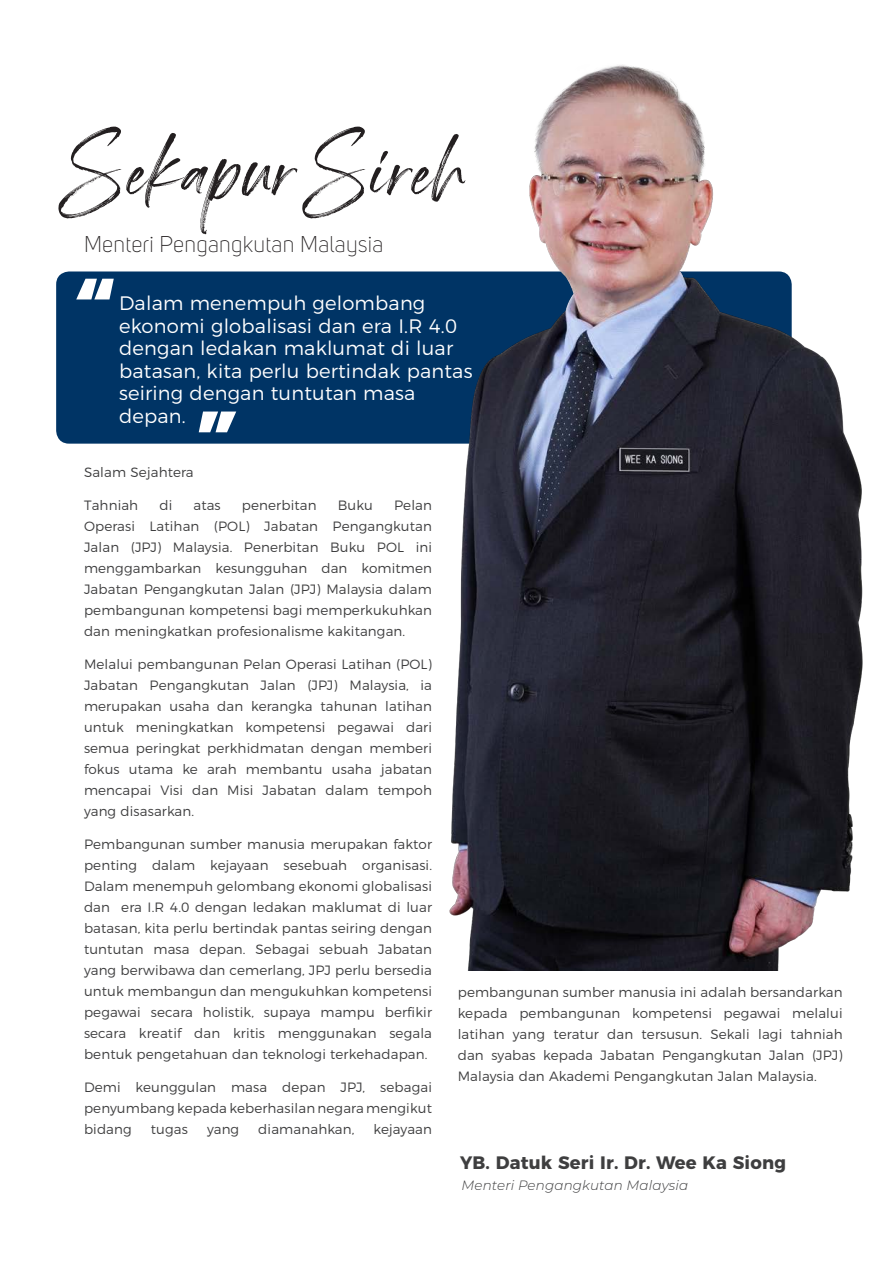
<style>
.page{position:relative;width:893px;height:1263px;background:#fff}
.page>*{position:absolute;margin:0;border:0;box-sizing:border-box;transform-origin:0 0}
.Content_Heading{font:105px "Springfield Demo";letter-spacing:.01em;color:#231f20}
.t1{font:700 90px "Uni Sans";color:#fff}
.Content_Heading-2{font:300 22.5px "Uni Sans";letter-spacing:.01em;color:#231f20}
.Body_Copy{font:300 19.5px/22.5px "Montserrat";letter-spacing:.01em;color:#fff}
.Body_Copy-2{font:700 18px "Montserrat";letter-spacing:.01em;color:#3e3e3f}
.Body_Copy-3{font:300 13.5px/21px "Montserrat";letter-spacing:.01em;color:#3e3e3f;text-align:justify}
.Body_Copy-4{font:italic 300 13.5px "Montserrat";letter-spacing:.01em;color:#3e3e3f}
</style>
<div class="page">
<div style="left:56px;top:271px;width:736px;height:173px;background:#003465;border-radius:13px"></div>
<img style="left:400px;top:64px;width:463px;height:906px">
<p class="Content_Heading" style="left:64px;top:119px;width:397px">Sekapur Sireh</p>
<p class="Content_Heading-2" style="left:84px;top:231px;width:301px">Menteri Pengangkutan Malaysia</p>
<p class="Body_Copy" style="left:119px;top:290px;width:355px">Dalam menempuh gelombang ekonomi globalisasi dan era I.R 4.0 dengan ledakan maklumat di luar batasan, kita perlu bertindak pantas seiring dengan tuntutan masa depan.</p>
<p class="t1" style="left:74px;top:255px;width:44px">“</p>
<p class="t1" style="left:196px;top:388px;width:43px">”</p>
<p class="Body_Copy-3" style="left:84px;top:461px;width:111px">Salam Sejahtera</p>
<p class="Body_Copy-3" style="left:84px;top:494px;width:56px">Tahniah</p>
<p class="Body_Copy-3" style="left:159px;top:494px;width:14px">di</p>
<p class="Body_Copy-3" style="left:193px;top:494px;width:29px">atas</p>
<p class="Body_Copy-3" style="left:242px;top:494px;width:76px">penerbitan</p>
<p class="Body_Copy-3" style="left:338px;top:494px;width:37px">Buku</p>
<p class="Body_Copy-3" style="left:84px;top:494px;width:350px;text-indent:310px">Pelan Operasi Latihan (POL) Jabatan Pengangkutan Jalan (JPJ) Malaysia. Penerbitan Buku POL ini menggambarkan kesungguhan dan komitmen Jabatan Pengangkutan Jalan (JPJ) Malaysia dalam pembangunan kompetensi bagi memperkukuhkan dan meningkatkan profesionalisme kakitangan.</p>
<p class="Body_Copy-3" style="left:84px;top:653px;width:350px">Melalui pembangunan Pelan Operasi Latihan (POL)<br>Jabatan Pengangkutan Jalan (JPJ) Malaysia, ia merupakan usaha dan kerangka tahunan latihan untuk meningkatkan kompetensi pegawai dari semua peringkat perkhidmatan dengan memberi fokus utama ke arah membantu usaha jabatan mencapai Visi dan Misi Jabatan dalam tempoh yang disasarkan.</p>
<p class="Body_Copy-3" style="left:84px;top:833px;width:350px">Pembangunan sumber manusia merupakan faktor penting dalam kejayaan sesebuah organisasi.<br>Dalam menempuh gelombang ekonomi globalisasi dan era I.R 4.0 dengan ledakan maklumat di luar batasan, kita perlu bertindak pantas seiring dengan tuntutan masa depan. Sebagai sebuah Jabatan yang berwibawa dan cemerlang, JPJ perlu bersedia untuk membangun dan mengukuhkan kompetensi pegawai secara holistik, supaya mampu berfikir secara kreatif dan kritis menggunakan segala bentuk pengetahuan dan teknologi terkehadapan.</p>
<p class="Body_Copy-3" style="left:84px;top:1076px;width:350px">Demi keunggulan masa depan JPJ, sebagai penyumbang kepada keberhasilan negara mengikut bidang</p>
<p class="Body_Copy-3" style="left:151px;top:1118px;width:39px">tugas</p>
<p class="Body_Copy-3" style="left:207px;top:1118px;width:34px">yang</p>
<p class="Body_Copy-3" style="left:258px;top:1118px;width:98px">diamanahkan,</p>
<p class="Body_Copy-3" style="left:374px;top:1118px;width:60px">kejayaan</p>
<p class="Body_Copy-3" style="left:458px;top:980px;width:386px">pembangunan sumber manusia ini adalah bersandarkan kepada pembangunan kompetensi pegawai melalui latihan yang teratur dan tersusun. Sekali lagi tahniah dan syabas kepada Jabatan Pengangkutan Jalan (JPJ)<br>Malaysia dan Akademi Pengangkutan Jalan Malaysia.</p>
<p class="Body_Copy-2" style="left:460px;top:1148px;width:327px">YB. Datuk Seri Ir. Dr. Wee Ka Siong</p>
<p class="Body_Copy-4" style="left:461px;top:1176px;width:228px">Menteri Pengangkutan Malaysia</p>
</div>
